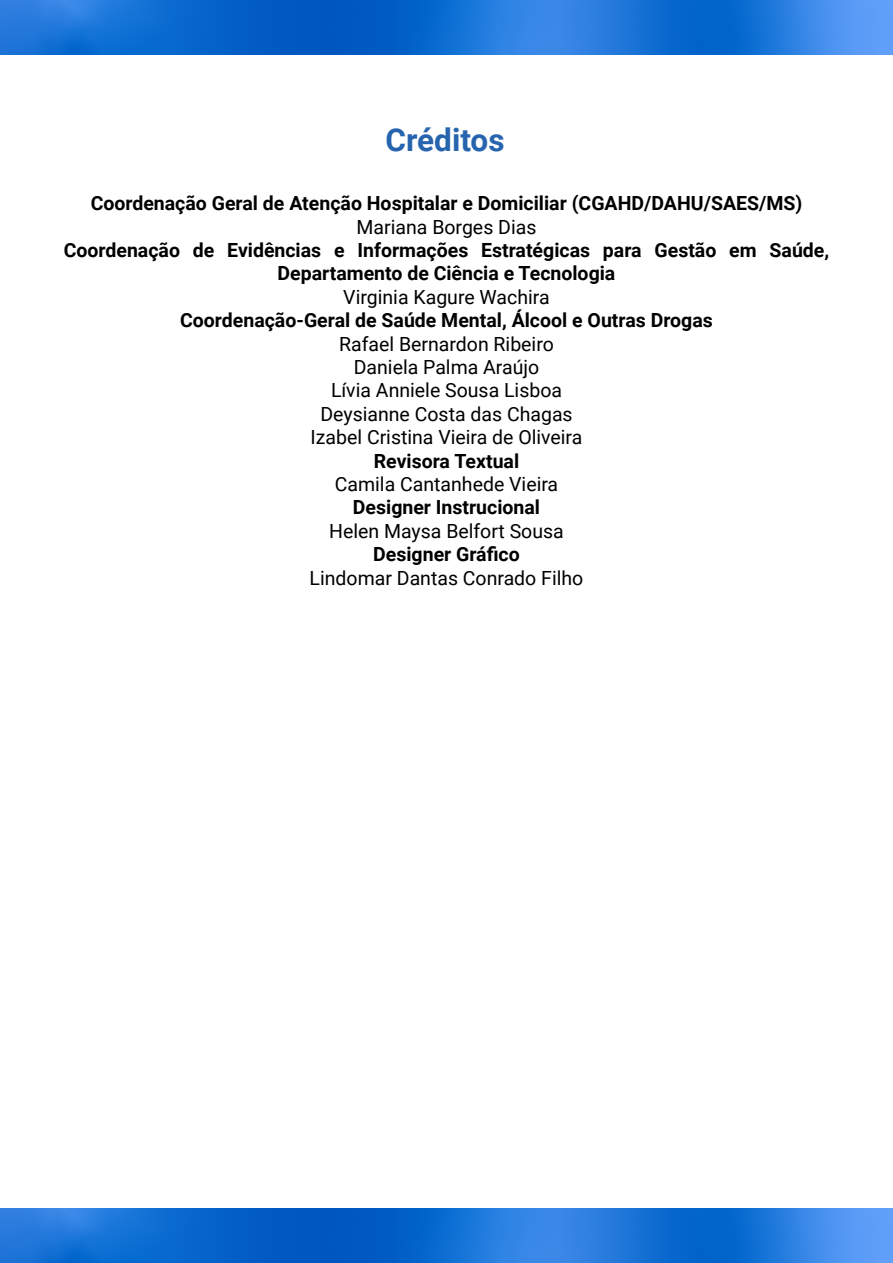
<style>
.page{position:relative;width:893px;height:1263px;background:#fff}
.page>*{position:absolute;margin:0;border:0;box-sizing:border-box;transform-origin:0 0}
.t1{font:700 31.5px "Roboto";color:#2664ae}
.t2{font:700 19.5px/23.4px "Roboto";color:#000;text-align:center}
.t3{font:19.5px/23.4px "Roboto";color:#000;text-align:center}
</style>
<div class="page">
<img style="left:0;top:0;width:893px;height:54px">
<img style="left:0;top:1209px;width:893px;height:54px">
<h1 class="t1" style="left:385px;top:118px;width:121px">Créditos</h1>
<p class="t2" style="left:91px;top:191px;width:713px">Coordenação Geral de Atenção Hospitalar e Domiciliar (CGAHD/DAHU/SAES/MS)</p>
<p class="t3" style="left:357px;top:214px;width:181px">Mariana Borges Dias</p>
<p class="t2" style="left:64px;top:238px;width:767px">Coordenação de Evidências e Informações Estratégicas para Gestão em Saúde,<br>Departamento de Ciência e Tecnologia</p>
<p class="t3" style="left:343px;top:284px;width:208px">Virginia Kagure Wachira</p>
<p class="t2" style="left:180px;top:308px;width:534px">Coordenação-Geral de Saúde Mental, Álcool e Outras Drogas</p>
<p class="t3" style="left:311px;top:331px;width:273px">Rafael Bernardon Ribeiro<br>Daniela Palma Araújo<br>Lívia Anniele Sousa Lisboa<br>Deysianne Costa das Chagas<br>Izabel Cristina Vieira de Oliveira</p>
<p class="t2" style="left:374px;top:448px;width:147px">Revisora Textual</p>
<p class="t3" style="left:335px;top:472px;width:225px">Camila Cantanhede Vieira</p>
<p class="t2" style="left:353px;top:495px;width:189px">Designer Instrucional</p>
<p class="t3" style="left:329px;top:518px;width:236px">Helen Maysa Belfort Sousa</p>
<p class="t2" style="left:373px;top:542px;width:148px">Designer Gráfico</p>
<p class="t3" style="left:310px;top:565px;width:275px">Lindomar Dantas Conrado Filho</p>
</div>
